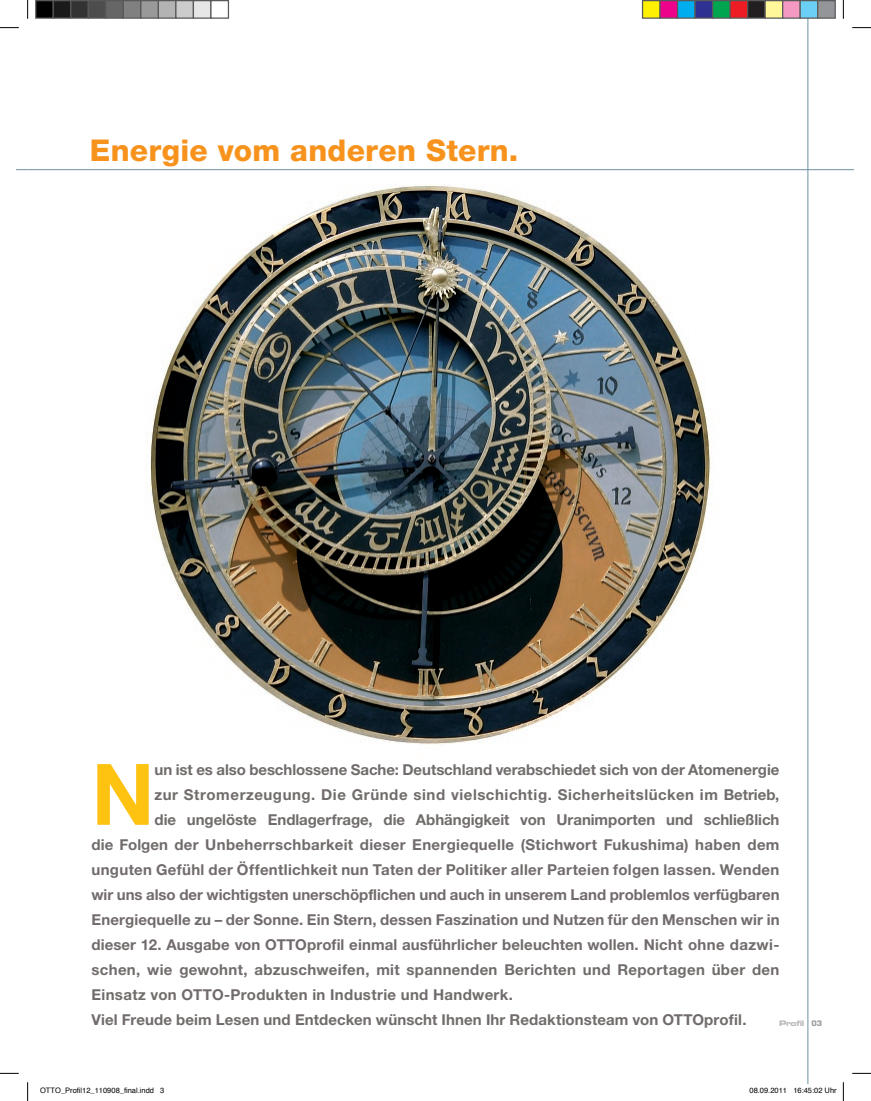
<style>
.page{position:relative;width:871px;height:1101px;background:#fff}
.page>*{position:absolute;margin:0;border:0;box-sizing:border-box;transform-origin:0 0}
.t1{font:700 85px "Helvetica Neue LT Pro";color:#fec210}
.t2{font:800 30px "Helvetica Neue LT Pro";color:#f7931d}
.t3{font:700 15px "Helvetica Neue LT Pro";letter-spacing:.01em;color:#716c6b}
.t4{font:700 15px "Helvetica Neue LT Pro";letter-spacing:.035em;color:#716c6b}
.t5{font:7.5px "Helvetica";color:#000}
.t6{font:7.5px "Eurostile Bold Extended Two";letter-spacing:-.05em;color:#bbb7b7}
.s1{font-family:"Eurostile";font-weight:700;color:#9f9c9b}
</style>
<div class="page">
<img style="left:114px;top:170px;width:631px;height:575px">
<hr style="left:28px;top:169px;width:825px;height:1px;background:#6c91a2">
<hr style="left:807px;top:17px;width:1px;height:1067px;background:#6c91a2">
<svg style="left:0;top:27px;width:19px;height:1px"></svg>
<svg style="left:852px;top:27px;width:18px;height:1px"></svg>
<svg style="left:0;top:1072px;width:19px;height:2px"></svg>
<svg style="left:852px;top:1072px;width:18px;height:2px"></svg>
<svg style="left:27px;top:0;width:1px;height:19px"></svg>
<svg style="left:27px;top:1082px;width:1px;height:18px"></svg>
<svg style="left:842px;top:0;width:1px;height:19px"></svg>
<svg style="left:842px;top:1082px;width:1px;height:18px"></svg>
<div style="left:36px;top:1px;width:17px;height:17px;background:#000"></div>
<div style="left:35px;top:0;width:19px;height:19px;border:1px solid #595959"></div>
<div style="left:53px;top:1px;width:18px;height:17px;background:#1a1a1a"></div>
<div style="left:53px;top:0;width:18px;height:19px;border:1px solid #595959"></div>
<div style="left:71px;top:1px;width:17px;height:17px;background:#333"></div>
<div style="left:70px;top:0;width:19px;height:19px;border:1px solid #595959"></div>
<div style="left:88px;top:1px;width:18px;height:17px;background:#4d4d4d"></div>
<div style="left:88px;top:0;width:18px;height:19px;border:1px solid #595959"></div>
<div style="left:106px;top:1px;width:17px;height:17px;background:#666"></div>
<div style="left:105px;top:0;width:19px;height:19px;border:1px solid #595959"></div>
<div style="left:123px;top:1px;width:18px;height:17px;background:#808080"></div>
<div style="left:123px;top:0;width:18px;height:19px;border:1px solid #595959"></div>
<div style="left:141px;top:1px;width:17px;height:17px;background:#999"></div>
<div style="left:140px;top:0;width:19px;height:19px;border:1px solid #595959"></div>
<div style="left:158px;top:1px;width:18px;height:17px;background:#b3b3b3"></div>
<div style="left:158px;top:0;width:18px;height:19px;border:1px solid #595959"></div>
<div style="left:176px;top:1px;width:17px;height:17px;background:#ccc"></div>
<div style="left:175px;top:0;width:19px;height:19px;border:1px solid #595959"></div>
<div style="left:193px;top:1px;width:18px;height:17px;background:#e6e6e6"></div>
<div style="left:193px;top:0;width:18px;height:19px;border:1px solid #595959"></div>
<div style="left:210px;top:0;width:19px;height:19px;border:1px solid #595959"></div>
<div style="left:642px;top:1px;width:17px;height:17px;background:#fff101"></div>
<div style="left:641px;top:0;width:19px;height:19px;border:1px solid #595959"></div>
<div style="left:659px;top:1px;width:18px;height:17px;background:#ed028c"></div>
<div style="left:659px;top:0;width:19px;height:19px;border:1px solid #595959"></div>
<div style="left:677px;top:1px;width:17px;height:17px;background:#00aeef"></div>
<div style="left:676px;top:0;width:19px;height:19px;border:1px solid #595959"></div>
<div style="left:694px;top:1px;width:18px;height:17px;background:#2e3092"></div>
<div style="left:694px;top:0;width:19px;height:19px;border:1px solid #595959"></div>
<div style="left:712px;top:1px;width:17px;height:17px;background:#00a54f"></div>
<div style="left:711px;top:0;width:19px;height:19px;border:1px solid #595959"></div>
<div style="left:729px;top:1px;width:18px;height:17px;background:#ee1d23"></div>
<div style="left:729px;top:0;width:19px;height:19px;border:1px solid #595959"></div>
<div style="left:747px;top:1px;width:17px;height:17px;background:#231f20"></div>
<div style="left:746px;top:0;width:19px;height:19px;border:1px solid #595959"></div>
<div style="left:764px;top:1px;width:18px;height:17px;background:#fff79a"></div>
<div style="left:764px;top:0;width:19px;height:19px;border:1px solid #595959"></div>
<div style="left:782px;top:1px;width:17px;height:17px;background:#f499c2"></div>
<div style="left:781px;top:0;width:19px;height:19px;border:1px solid #595959"></div>
<div style="left:799px;top:1px;width:18px;height:17px;background:#6bcff6"></div>
<div style="left:799px;top:0;width:19px;height:19px;border:1px solid #595959"></div>
<div style="left:817px;top:1px;width:17px;height:17px;background:#939598"></div>
<div style="left:816px;top:0;width:19px;height:19px;border:1px solid #595959"></div>
<h2 class="t2" style="left:90px;top:132px;width:430px">Energie vom anderen Stern.</h2>
<h1 class="t1" style="left:91px;top:742px;width:65px">N</h1>
<p class="t3" style="left:154px;top:760px;width:626px">un ist es also beschlossene Sache: Deutschland verabschiedet sich von der Atomenergie</p>
<p class="t4" style="left:154px;top:785px;width:626px">zur Stromerzeugung. Die Gründe sind vielschichtig. Sicherheitslücken im Betrieb,</p>
<p class="t3" style="left:154px;top:810px;width:626px">die ungelöste Endlagerfrage, die Abhängigkeit von Uranimporten und schließlich</p>
<p class="t3" style="left:91px;top:835px;width:689px">die Folgen der Unbeherrschbarkeit dieser Energiequelle (Stichwort Fukushima) haben dem</p>
<p class="t3" style="left:91px;top:860px;width:689px">unguten Gefühl der Öffentlichkeit nun Taten der Politiker aller Parteien folgen lassen. Wenden</p>
<p class="t3" style="left:91px;top:885px;width:689px">wir uns also der wichtigsten unerschöpflichen und auch in unserem Land problemlos verfügbaren</p>
<p class="t3" style="left:91px;top:910px;width:689px">Energiequelle zu – der Sonne. Ein Stern, dessen Faszination und Nutzen für den Menschen wir in</p>
<p class="t3" style="left:91px;top:935px;width:689px">dieser 12. Ausgabe von OTTOprofil einmal ausführlicher beleuchten wollen. Nicht ohne dazwi-</p>
<p class="t3" style="left:91px;top:960px;width:689px">schen, wie gewohnt, abzuschweifen, mit spannenden Berichten und Reportagen über den</p>
<p class="t3" style="left:91px;top:985px;width:423px">Einsatz von OTTO-Produkten in Industrie und Handwerk.</p>
<p class="t3" style="left:91px;top:1010px;width:656px">Viel Freude beim Lesen und Entdecken wünscht Ihnen Ihr Redaktionsteam von OTTOprofil.</p>
<p class="t6" style="left:778px;top:1018px;width:44px">Profil <span class="s1">03</span></p>
<p class="t5" style="left:40px;top:1085px;width:126px">OTTO_Profil12_110908_final.indd 3</p>
<p class="t5" style="left:749px;top:1085px;width:89px">08.09.2011 16:45:02 Uhr</p>
</div>
